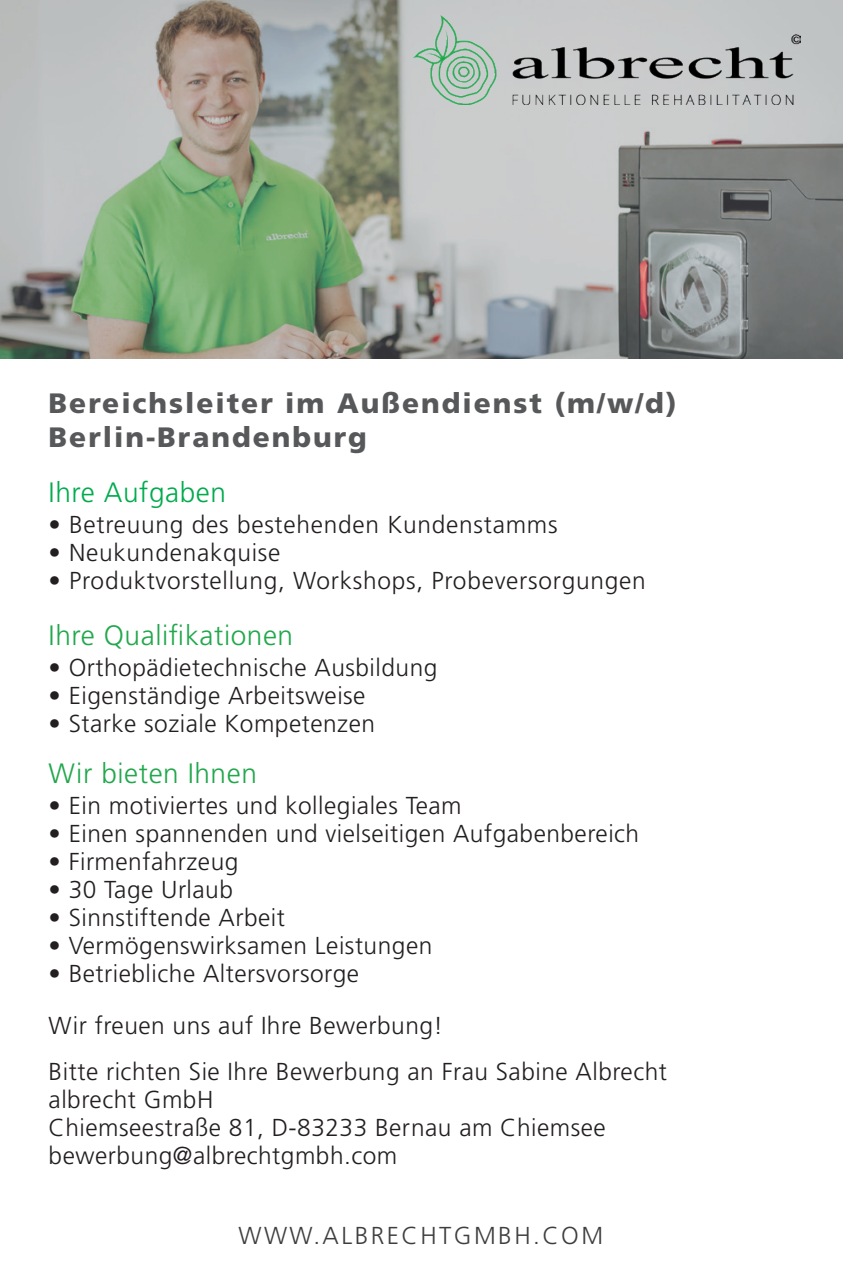
<style>
.page{position:relative;width:843px;height:1287px;background:#fff}
.page>*{position:absolute;margin:0;border:0;box-sizing:border-box;transform-origin:0 0}
.t1{font:900 28px/33.6px "Frutiger LT Std";letter-spacing:.07em;color:#57585a}
.t2{font:300 28px "Frutiger LT Std";letter-spacing:.02em;color:#21a74c}
.t3{font:300 28px "Frutiger LT Std";letter-spacing:.02em;color:#00ab4d}
.t4{font:300 24.5px/28px "Frutiger LT Std";letter-spacing:.02em;color:#231f20}
.t5{font:300 24.5px "Frutiger LT Std";letter-spacing:.1em;color:#3e3e3f}
</style>
<div class="page">
<img style="left:0;top:0;width:842px;height:358px">
<img style="left:414px;top:15px;width:387px;height:90px">
<p class="t1" style="left:49px;top:386px;width:629px">Bereichsleiter im Außendienst (m/w/d)<br>Berlin-Brandenburg</p>
<p class="t3" style="left:49px;top:476px;width:179px">Ihre Aufgaben</p>
<p class="t4" style="left:49px;top:511px;width:510px">• Betreuung des bestehenden Kundenstamms</p>
<p class="t4" style="left:49px;top:539px;width:233px">• Neukundenakquise</p>
<p class="t4" style="left:49px;top:567px;width:598px">• Produktvorstellung, Workshops, Probeversorgungen</p>
<p class="t2" style="left:49px;top:619px;width:246px">Ihre Qualifikationen</p>
<p class="t4" style="left:49px;top:654px;width:390px">• Orthopädietechnische Ausbildung</p>
<p class="t4" style="left:49px;top:682px;width:318px">• Eigenständige Arbeitsweise</p>
<p class="t4" style="left:49px;top:710px;width:328px">• Starke soziale Kompetenzen</p>
<p class="t2" style="left:49px;top:757px;width:210px">Wir bieten Ihnen</p>
<p class="t4" style="left:49px;top:791px;width:414px">• Ein motiviertes und kollegiales Team</p>
<p class="t4" style="left:49px;top:819px;width:592px">• Einen spannenden und vielseitigen Aufgabenbereich</p>
<p class="t4" style="left:49px;top:847px;width:191px">• Firmenfahrzeug</p>
<p class="t4" style="left:49px;top:875px;width:186px">• 30 Tage Urlaub</p>
<p class="t4" style="left:49px;top:903px;width:238px">• Sinnstiftende Arbeit</p>
<p class="t4" style="left:49px;top:931px;width:385px">• Vermögenswirksamen Leistungen</p>
<p class="t4" style="left:49px;top:947px;width:396px;line-height:52.5px">• Betriebliche Altersvorsorge<br>Wir freuen uns auf Ihre Bewerbung!</p>
<p class="t4" style="left:49px;top:1057px;width:620px">Bitte richten Sie Ihre Bewerbung an Frau Sabine Albrecht albrecht GmbH<br>Chiemseestraße 81, D-83233 Bernau am Chiemsee bewerbung@albrechtgmbh.com</p>
<p class="t5" style="left:238px;top:1221px;width:366px">WWW.ALBRECHTGMBH.COM</p>
</div>
